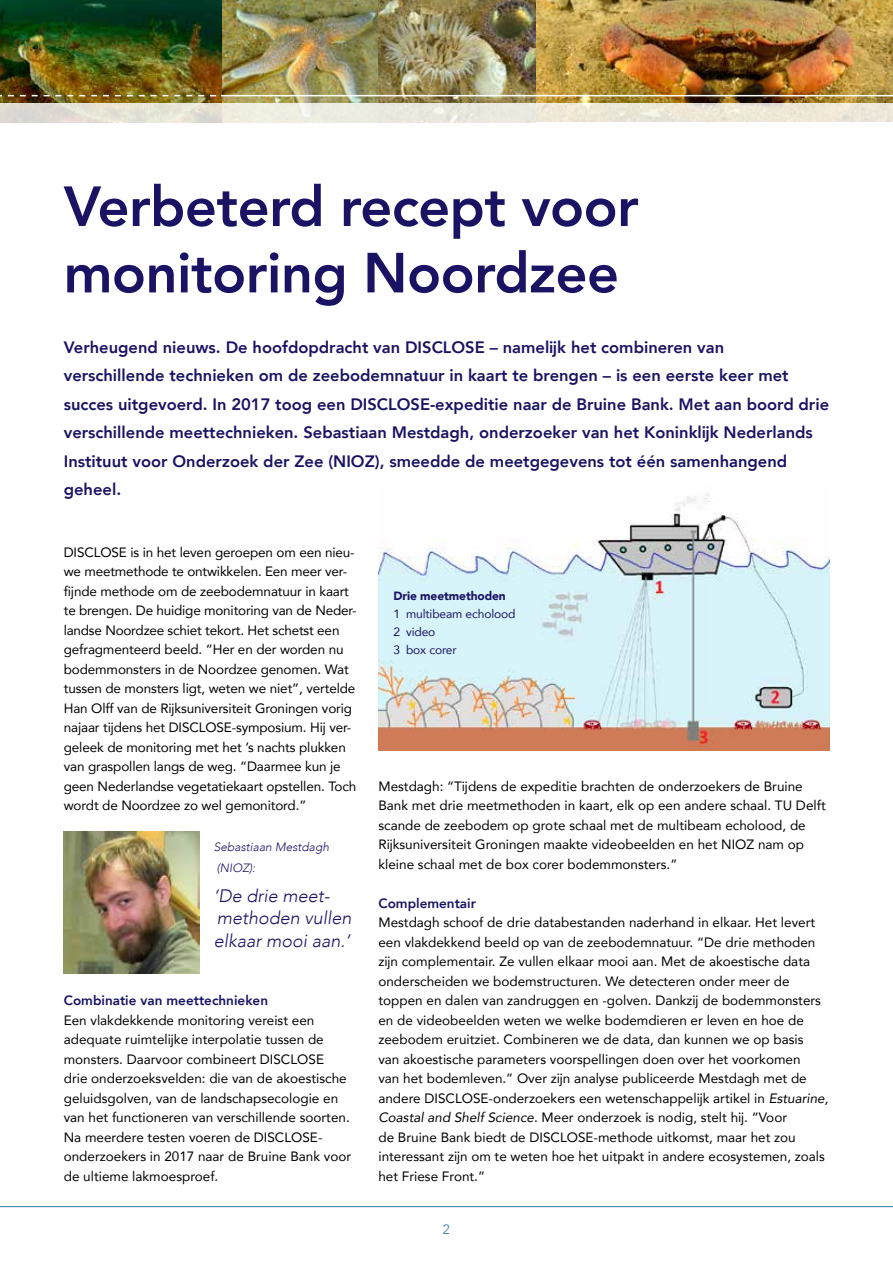
<style>
.page{position:relative;width:893px;height:1263px;background:#fff}
.page>*{position:absolute;margin:0;border:0;box-sizing:border-box;transform-origin:0 0}
.t1{font:800 55.95px/66.4px "Avenir";letter-spacing:-.01em;color:#1a1364}
.t2{font:italic 300 18px/22.5px "Avenir";color:#1a1364}
.t3{font:800 16.5px/28.5px "Avenir";color:#1a1364}
.t4{font:13.5px/19.5px "Avenir";color:#000}
.t5{font:800 13.5px "Avenir";color:#1a1364}
.t6{font:300 13.5px "Avenir";color:#2b7ca5}
.t7{font:12px/18px "Avenir";letter-spacing:-.01em;color:#1a1364}
.t8{font:italic 300 12px/21px "Avenir";color:#1a1364}
.t9{font:900 12px "Avenir";letter-spacing:-.01em;color:#1a1364}
.s1{font-style:italic}
</style>
<div class="page">
<img style="left:536px;top:0;width:357px;height:103px">
<img style="left:221px;top:0;width:157px;height:103px">
<img style="left:378px;top:0;width:158px;height:103px">
<img style="left:0;top:0;width:221px;height:103px">
<hr style="left:221px;top:95px;width:672px;height:1px;background:#fff">
<svg style="left:0;top:95px;width:216px;height:1px"></svg>
<svg style="left:0;top:103px;width:893px;height:20px;background:#eae7da"></svg>
<hr style="left:0;top:1206px;width:893px;height:1px;background:#2b7ca5">
<img style="left:378px;top:493px;width:451px;height:257px">
<img style="left:64px;top:831px;width:136px;height:143px">
<h1 class="t1" style="left:64px;top:173px;width:577px">Verbeterd recept voor monitoring Noordzee</h1>
<p class="t3" style="left:64px;top:333px;width:767px">Verheugend nieuws. De hoofdopdracht van DISCLOSE – namelijk het combineren van verschillende technieken om de zeebodemnatuur in kaart te brengen – is een eerste keer met succes uitgevoerd. In 2017 toog een DISCLOSE-expeditie naar de Bruine Bank. Met aan boord drie verschillende meettechnieken. Sebastiaan Mestdagh, onderzoeker van het Koninklĳk Nederlands Instituut voor Onderzoek der Zee (NIOZ), smeedde de meetgegevens tot één samenhangend geheel.</p>
<p class="t4" style="left:64px;top:542px;width:294px">DISCLOSE is in het leven geroepen om een nieu&shy;we meetmethode te ontwikkelen. Een meer ver&shy;fijnde methode om de zeebodemnatuur in kaart te brengen. De huidige monitoring van de Neder&shy;landse Noordzee schiet tekort. Het schetst een gefragmenteerd beeld. “Her en der worden nu bodemmonsters in de Noordzee genomen. Wat tussen de monsters ligt, weten we niet”, vertelde Han Olff van de Rijksuniversiteit Groningen vorig najaar tijdens het DISCLOSE-symposium. Hij ver&shy;geleek de monitoring met het ’s nachts plukken van graspollen langs de weg. “Daarmee kun je geen Nederlandse vegetatiekaart opstellen. Toch wordt de Noordzee zo wel gemonitord.”</p>
<p class="t8" style="left:214px;top:836px;width:117px">Sebastiaan Mestdagh (NIOZ):</p>
<h2 class="t2" style="left:214px;top:884px;width:139px">‘De drie meet&shy;methoden vullen elkaar mooi aan.’</h2>
<p class="t5" style="left:64px;top:990px;width:206px">Combinatie van meettechnieken</p>
<p class="t4" style="left:64px;top:1010px;width:289px">Een vlakdekkende monitoring vereist een adequate ruimtelijke interpolatie tussen de monsters. Daarvoor combineert DISCLOSE<br>drie onderzoeksvelden: die van de akoestische geluidsgolven, van de landschapsecologie en van het functioneren van verschillende soorten.<br>Na meerdere testen voeren de DISCLOSE&shy;onderzoekers in 2017 naar de Bruine Bank voor de ultieme lakmoesproef.</p>
<p class="t9" style="left:393px;top:585px;width:114px">Drie meetmethoden</p>
<p class="t7" style="left:393px;top:604px;width:124px">1 multibeam echolood<br>2 video<br>3 box corer</p>
<p class="t4" style="left:378px;top:776px;width:449px">Mestdagh: “Tijdens de expeditie brachten de onderzoekers de Bruine Bank met drie meetmethoden in kaart, elk op een andere schaal. TU Delft scande de zeebodem op grote schaal met de multibeam echolood, de Rijksuniversiteit Groningen maakte videobeelden en het NIOZ nam op kleine schaal met de box corer bodemmonsters.”</p>
<p class="t5" style="left:378px;top:892px;width:99px">Complementair</p>
<p class="t4" style="left:378px;top:912px;width:452px">Mestdagh schoof de drie databestanden naderhand in elkaar. Het levert een vlakdekkend beeld op van de zeebodemnatuur. “De drie methoden zijn complementair. Ze vullen elkaar mooi aan. Met de akoestische data onderscheiden we bodemstructuren. We detecteren onder meer de toppen en dalen van zandruggen en -golven. Dankzij de bodemmonsters en de videobeelden weten we welke bodemdieren er leven en hoe de zeebodem eruitziet. Combineren we de data, dan kunnen we op basis<br>van akoestische parameters voorspellingen doen over het voorkomen<br>van het bodemleven.” Over zijn analyse publiceerde Mestdagh met de andere DISCLOSE-onderzoekers een wetenschappelijk artikel in <span class="s1">Estuarine, Coastal and Shelf Science</span>. Meer onderzoek is nodig, stelt hij. “Voor<br>de Bruine Bank biedt de DISCLOSE-methode uitkomst, maar het zou interessant zijn om te weten hoe het uitpakt in andere ecosystemen, zoals het Friese Front.”</p>
<p class="t6" style="left:443px;top:1222px;width:9px">2</p>
</div>
